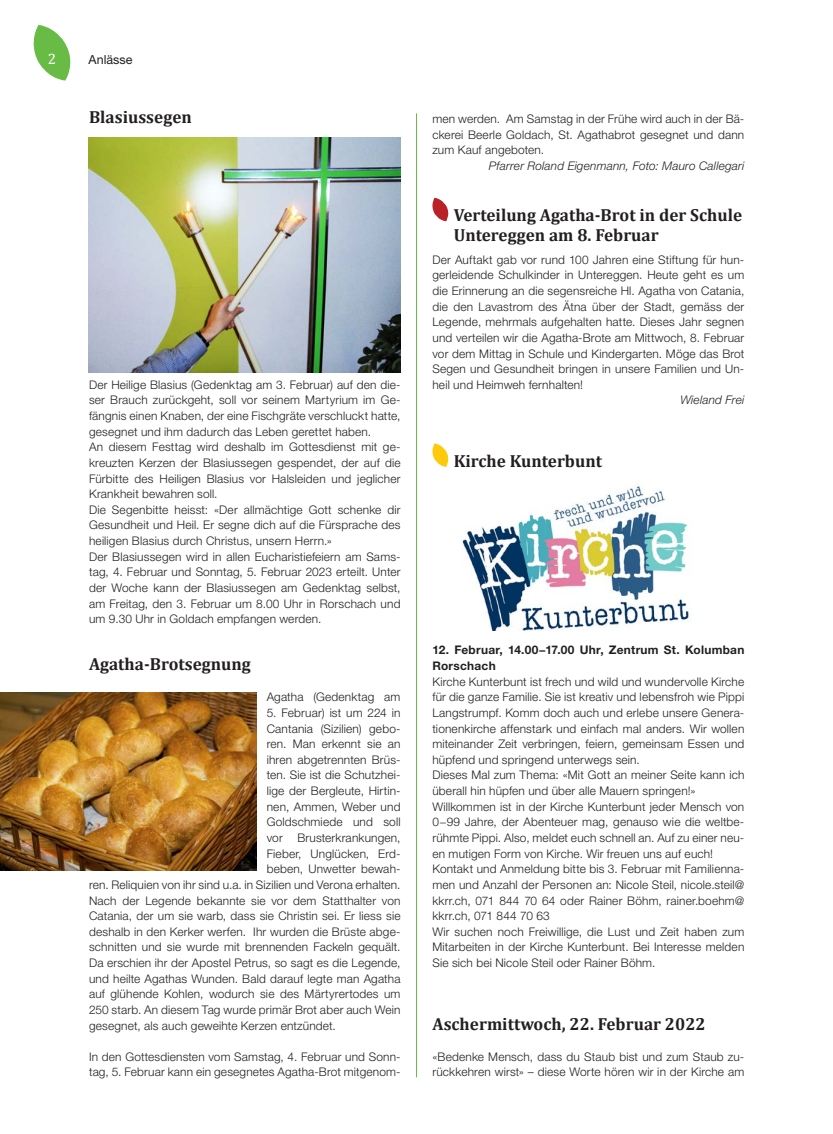
<style>
.page{position:relative;width:833px;height:1134px;background:#fff}
.page>*{position:absolute;margin:0;border:0;box-sizing:border-box;transform-origin:0 0}
.t1{font:700 17.5px/20px "Cambria";color:#231f20}
.t2{font:15px "Cambria";color:#fff}
.t3{font:12.5px "Helvetica Neue LT Std";color:#231f20}
.t4{font:300 11.88px/15.6px "Helvetica Neue LT Std";letter-spacing:.015em;color:#231f20}
.t5{font:italic 300 11.88px "Helvetica Neue LT Std";letter-spacing:.015em;color:#231f20}
.t6{font:700 11.88px/15.6px "Helvetica Neue LT Std";letter-spacing:.02em;color:#231f20}
</style>
<div class="page">
<svg style="left:33px;top:25px;width:38px;height:56px"></svg>
<svg style="left:432px;top:198px;width:17px;height:23px"></svg>
<svg style="left:432px;top:443px;width:17px;height:24px"></svg>
<hr style="left:416px;top:113px;width:1px;height:964px;background:#68bc45">
<img style="left:89px;top:138px;width:311px;height:235px">
<img style="left:0;top:692px;width:256px;height:178px">
<img style="left:461px;top:482px;width:228px;height:148px">
<p class="t2" style="left:48px;top:50px;width:10px">2</p>
<p class="t3" style="left:89px;top:52px;width:45px">Anlässe</p>
<h1 class="t1" style="left:89px;top:107px;width:104px">Blasiussegen</h1>
<p class="t4" style="left:89px;top:376px;width:313px">Der Heilige Blasius (Gedenktag am 3. Februar) auf den die&shy;ser Brauch zurückgeht, soll vor seinem Martyrium im Ge&shy;fängnis einen Knaben, der eine Fischgräte verschluckt hatte, gesegnet und ihm dadurch das Leben gerettet haben.<br>An diesem Festtag wird deshalb im Gottesdienst mit ge&shy;kreuzten Kerzen der Blasiussegen gespendet, der auf die Fürbitte des Heiligen Blasius vor Halsleiden und jeglicher Krankheit bewahren soll.<br>Die Segenbitte heisst: «Der allmächtige Gott schenke dir Gesundheit und Heil. Er segne dich auf die Fürsprache des heiligen Blasius durch Christus, unsern Herrn.»<br>Der Blasiussegen wird in allen Eucharistiefeiern am Sams&shy;tag, 4. Februar und Sonntag, 5. Februar 2023 erteilt. Unter der Woche kann der Blasiussegen am Gedenktag selbst, am Freitag, den 3. Februar um 8.00 Uhr in Rorschach und um 9.30 Uhr in Goldach empfangen werden.</p>
<h1 class="t1" style="left:89px;top:654px;width:163px">Agatha-Brotsegnung</h1>
<p class="t4" style="left:267px;top:689px;width:135px">Agatha (Gedenktag am</p>
<p class="t4" style="left:267px;top:705px;width:135px">5. Februar) ist um 224 in</p>
<p class="t4" style="left:267px;top:720px;width:135px">Cantania (Sizilien) gebo-</p>
<p class="t4" style="left:267px;top:736px;width:135px">ren. Man erkennt sie an</p>
<p class="t4" style="left:267px;top:751px;width:135px">ihren abgetrennten Brüs-</p>
<p class="t4" style="left:267px;top:767px;width:135px">ten. Sie ist die Schutzhei-</p>
<p class="t4" style="left:267px;top:783px;width:135px">lige der Bergleute, Hirtin-</p>
<p class="t4" style="left:267px;top:798px;width:135px">nen, Ammen, Weber und</p>
<p class="t4" style="left:267px;top:814px;width:135px">Goldschmiede und soll</p>
<p class="t4" style="left:267px;top:830px;width:135px">vor Brusterkrankungen,</p>
<p class="t4" style="left:267px;top:845px;width:135px">Fieber, Unglücken, Erd-</p>
<p class="t4" style="left:267px;top:861px;width:135px">beben, Unwetter bewah-</p>
<p class="t4" style="left:89px;top:876px;width:313px">ren. Reliquien von ihr sind u.a. in Sizilien und Verona erhalten.</p>
<p class="t4" style="left:89px;top:892px;width:313px">Nach der Legende bekannte sie vor dem Statthalter von</p>
<p class="t4" style="left:89px;top:908px;width:313px">Catania, der um sie warb, dass sie Christin sei. Er liess sie</p>
<p class="t4" style="left:89px;top:923px;width:313px">deshalb in den Kerker werfen. Ihr wurden die Brüste abge-</p>
<p class="t4" style="left:89px;top:939px;width:313px">schnitten und sie wurde mit brennenden Fackeln gequält.</p>
<p class="t4" style="left:89px;top:955px;width:313px">Da erschien ihr der Apostel Petrus, so sagt es die Legende,</p>
<p class="t4" style="left:89px;top:970px;width:313px">und heilte Agathas Wunden. Bald darauf legte man Agatha</p>
<p class="t4" style="left:89px;top:986px;width:313px">auf glühende Kohlen, wodurch sie des Märtyrertodes um</p>
<p class="t4" style="left:89px;top:1002px;width:313px">250 starb. An diesem Tag wurde primär Brot aber auch Wein</p>
<p class="t4" style="left:89px;top:1017px;width:248px">gesegnet, als auch geweihte Kerzen entzündet.</p>
<p class="t4" style="left:89px;top:1048px;width:313px">In den Gottesdiensten vom Samstag, 4. Februar und Sonn&shy;tag, 5. Februar kann ein gesegnetes Agatha-Brot mitgenom-</p>
<p class="t4" style="left:432px;top:111px;width:313px;text-align:justify">men werden. Am Samstag in der Frühe wird auch in der Bä&shy;ckerei Beerle Goldach, St. Agathabrot gesegnet und dann zum Kauf angeboten.</p>
<p class="t5" style="left:489px;top:159px;width:257px">Pfarrer Roland Eigenmann, Foto: Mauro Callegari</p>
<h1 class="t1" style="left:454px;top:205px;width:290px">Verteilung Agatha-Brot in der Schule<br>Untereggen am 8. Februar</h1>
<p class="t4" style="left:432px;top:251px;width:313px;text-align:justify">Der Auftakt gab vor rund 100 Jahren eine Stiftung für hun&shy;gerleidende Schulkinder in Untereggen. Heute geht es um die Erinnerung an die segensreiche Hl. Agatha von Catania, die den Lavastrom des Ätna über der Stadt, gemäss der Legende, mehrmals aufgehalten hatte. Dieses Jahr segnen und verteilen wir die Agatha-Brote am Mittwoch, 8. Februar vor dem Mittag in Schule und Kindergarten. Möge das Brot Segen und Gesundheit bringen in unsere Familien und Un&shy;heil und Heimweh fernhalten!</p>
<p class="t5" style="left:680px;top:393px;width:65px">Wieland Frei</p>
<h1 class="t1" style="left:454px;top:450px;width:150px">Kirche Kunterbunt</h1>
<p class="t6" style="left:432px;top:642px;width:313px">12. Februar, 14.00−17.00 Uhr, Zentrum St. Kolumban<br>Rorschach</p>
<p class="t4" style="left:432px;top:673px;width:313px">Kirche Kunterbunt ist frech und wild und wundervolle Kirche für die ganze Familie. Sie ist kreativ und lebensfroh wie Pippi Langstrumpf. Komm doch auch und erlebe unsere Genera&shy;tionenkirche affenstark und einfach mal anders. Wir wollen miteinander Zeit verbringen, feiern, gemeinsam Essen und hüpfend und springend unterwegs sein.<br>Dieses Mal zum Thema: «Mit Gott an meiner Seite kann ich überall hin hüpfen und über alle Mauern springen!» Willkommen ist in der Kirche Kunterbunt jeder Mensch von 0−99 Jahre, der Abenteuer mag, genauso wie die weltbe&shy;rühmte Pippi. Also, meldet euch schnell an. Auf zu einer neu&shy;en mutigen Form von Kirche. Wir freuen uns auf euch!<br>Kontakt und Anmeldung bitte bis 3. Februar mit Familienna&shy;men und Anzahl der Personen an: Nicole Steil, nicole.steil@ kkrr.ch, 071 844 70 64 oder Rainer Böhm, rainer.boehm@ kkrr.ch, 071 844 70 63<br>Wir suchen noch Freiwillige, die Lust und Zeit haben zum Mitarbeiten in der Kirche Kunterbunt. Bei Interesse melden Sie sich bei Nicole Steil oder Rainer Böhm.</p>
<h1 class="t1" style="left:432px;top:1013px;width:275px">Aschermittwoch, 22. Februar 2022</h1>
<p class="t4" style="left:432px;top:1048px;width:313px">«Bedenke Mensch, dass du Staub bist und zum Staub zu&shy;rückkehren wirst» – diese Worte hören wir in der Kirche am</p>
</div>
